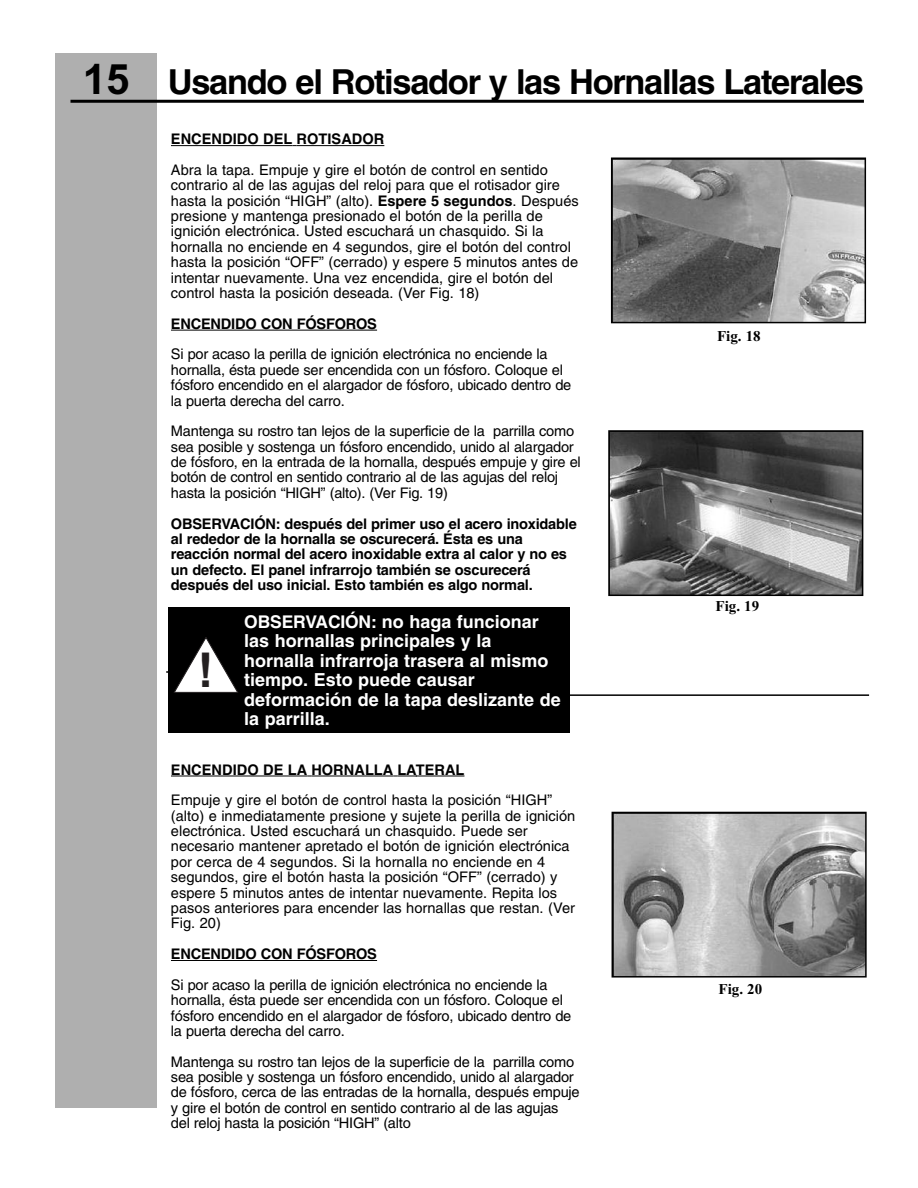
<style>
.page{position:relative;width:918px;height:1188px;background:#fff}
.page>*{position:absolute;margin:0;border:0;box-sizing:border-box;transform-origin:0 0}
.t1{font:700 48.15px "Arial";color:#231f20}
.t2{font:700 34.5px "Helvetica";letter-spacing:-.04em;color:#000}
.t3{font:700 18px/19.5px "Helvetica";color:#fff}
.t4{font:700 15px "Times New Roman";color:#000}
.t5{font:14.7px/15.3px "Helvetica";letter-spacing:-.015em;color:#000}
.t6{font:700 14.7px/15.3px "Helvetica";letter-spacing:-.015em;color:#000}
.s1{font-family:"Arial";font-size:42px}
.s2{font-weight:700}
.s3{font-size:17.55px}
</style>
<div class="page">
<hr style="left:171px;top:145px;width:121px;height:1px;background:#000">
<hr style="left:297px;top:145px;width:87px;height:1px;background:#000">
<hr style="left:171px;top:330px;width:206px;height:1px;background:#000">
<hr style="left:171px;top:776px;width:136px;height:1px;background:#000">
<hr style="left:311px;top:776px;width:82px;height:1px;background:#000">
<svg style="left:393px;top:776px;width:23px;height:1px"></svg>
<hr style="left:416px;top:776px;width:49px;height:1px;background:#000">
<hr style="left:171px;top:960px;width:206px;height:1px;background:#000">
<img style="left:614px;top:161px;width:249px;height:159px">
<div style="left:611px;top:158px;width:255px;height:165px;border:2px solid #000"></div>
<img style="left:611px;top:433px;width:249px;height:160px">
<div style="left:608px;top:430px;width:255px;height:166px;border:2px solid #000"></div>
<hr style="left:166px;top:671px;width:404px;height:2px;background:#000">
<img style="left:615px;top:815px;width:249px;height:160px">
<div style="left:612px;top:812px;width:255px;height:166px;border:2px solid #000"></div>
<hr style="left:170px;top:694px;width:699px;height:2px;background:#000">
<div style="left:168px;top:607px;width:402px;height:126px;background:#000"></div>
<svg style="left:174px;top:637px;width:64px;height:56px"></svg>
<div style="left:56px;top:53px;width:102px;height:1055px;background:#afafaf"></div>
<hr style="left:70px;top:100px;width:794px;height:3px;background:#000">
<h2 class="t2" style="left:83px;top:68px;width:783px"><span class="s1">15</span> Usando el Rotisador y las Hornallas Laterales</h2>
<p class="t6" style="left:171px;top:133px;width:215px">ENCENDIDO DEL ROTISADOR</p>
<p class="t5" style="left:171px;top:163px;width:409px">Abra la tapa. Empuje y gire el botón de control en sentido contrario al de las agujas del reloj para que el rotisador gire hasta la posición “HIGH” (alto). <span class="s2">Espere 5 segundos</span>. Después presione y mantenga presionado el botón de la perilla de ignición electrónica. Usted escuchará un chasquido. Si la hornalla no enciende en 4 segundos, gire el botón del control hasta la posición “OFF” (cerrado) y espere 5 minutos antes de intentar nuevamente. Una vez encendida, gire el botón del control hasta la posición deseada. (Ver Fig. 18)</p>
<p class="t6" style="left:171px;top:317px;width:208px">ENCENDIDO CON FÓSFOROS</p>
<p class="t5" style="left:171px;top:348px;width:402px">Si por acaso la perilla de ignición electrónica no enciende la hornalla, ésta puede ser encendida con un fósforo. Coloque el fósforo encendido en el alargador de fósforo, ubicado dentro de la puerta derecha del carro.</p>
<p class="t5" style="left:171px;top:425px;width:411px">Mantenga su rostro tan lejos de la superficie de la parrilla como sea posible y sostenga un fósforo encendido, unido al alargador de fósforo, en la entrada de la hornalla, después empuje y gire el botón de control en sentido contrario al de las agujas del reloj hasta la posición “HIGH” (alto). (Ver Fig. 19)</p>
<p class="t6" style="left:171px;top:517px;width:407px">OBSERVACIÓN: después del primer uso el acero inoxidable al rededor de la hornalla se oscurecerá. Ésta es una reacción normal del acero inoxidable extra al calor y no es un defecto. El panel infrarrojo también se oscurecerá después del uso inicial. Esto también es algo normal.</p>
<h1 class="t1" style="left:198px;top:642px;width:18px">!</h1>
<p class="t3" style="left:244px;top:613px;width:318px"><span class="s3">OBSERVACIÓN:</span> no haga funcionar las hornallas principales y la hornalla infrarroja trasera al mismo tiempo. Esto puede causar deformación de la tapa deslizante de la parrilla.</p>
<p class="t6" style="left:171px;top:763px;width:295px">ENCENDIDO DE LA HORNALLA LATERAL</p>
<p class="t5" style="left:171px;top:794px;width:406px">Empuje y gire el botón de control hasta la posición “HIGH” (alto) e inmediatamente presione y sujete la perilla de ignición electrónica. Usted escuchará un chasquido. Puede ser necesario mantener apretado el botón de ignición electrónica por cerca de 4 segundos. Si la hornalla no enciende en 4 segundos, gire el botón hasta la posición “OFF” (cerrado) y espere 5 minutos antes de intentar nuevamente. Repita los pasos anteriores para encender las hornallas que restan. (Ver Fig. 20)</p>
<p class="t6" style="left:171px;top:947px;width:208px">ENCENDIDO CON FÓSFOROS</p>
<p class="t5" style="left:171px;top:978px;width:402px">Si por acaso la perilla de ignición electrónica no enciende la hornalla, ésta puede ser encendida con un fósforo. Coloque el fósforo encendido en el alargador de fósforo, ubicado dentro de la puerta derecha del carro.</p>
<p class="t5" style="left:171px;top:1055px;width:410px">Mantenga su rostro tan lejos de la superficie de la parrilla como sea posible y sostenga un fósforo encendido, unido al alargador de fósforo, cerca de las entradas de la hornalla, después empuje y gire el botón de control en sentido contrario al de las agujas del reloj hasta la posición “HIGH” (alto</p>
<p class="t4" style="left:717px;top:327px;width:45px">Fig. 18</p>
<p class="t4" style="left:716px;top:597px;width:45px">Fig. 19</p>
<p class="t4" style="left:719px;top:980px;width:45px">Fig. 20</p>
</div>
